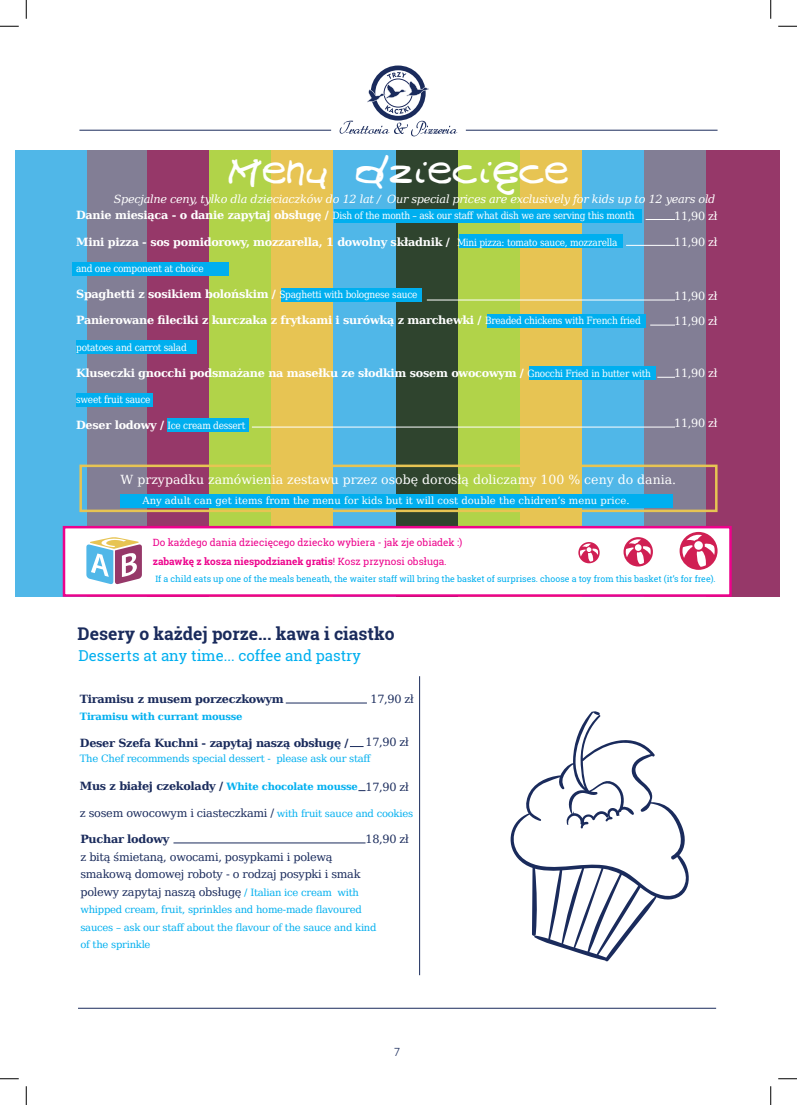
<style>
.page{position:relative;width:797px;height:1105px;background:#fff}
.page>*{position:absolute;margin:0;border:0;box-sizing:border-box;transform-origin:0 0}
.t1{font:37.5px "Trix";color:#fff}
.t2{font:700 17.5px "Roboto Slab";color:#1a2b5c}
.t3{font:15px "Roboto Slab";color:#00afef}
.t4{font:12.5px "DejaVu Serif";color:#fff}
.t5{font:700 11.25px "DejaVu Serif";letter-spacing:-.025em;color:#fff}
.t6{font:11.25px/17.5px "DejaVu Serif";letter-spacing:-.025em;color:#1a2b5c}
.t7{font:700 11.25px "DejaVu Serif";letter-spacing:-.025em;color:#1a2b5c}
.t8{font:italic 11.25px "DejaVu Serif";letter-spacing:-.025em;color:#fff}
.t9{font:11.25px "DejaVu Serif";letter-spacing:-.025em;color:#fff}
.t10{font:300 11.25px "News Gothic BT";color:#1a2b5c}
.t11{font:10px "DejaVu Serif Condensed";letter-spacing:-.025em;color:#fff}
.t12{font:10px/17.5px "DejaVu Serif";letter-spacing:-.025em;color:#00afef}
.t13{font:10px/18.8px "Roboto Slab";color:#ed028c}
.t14{font:10px "DejaVu Serif";color:#fff}
.t15{font:700 10px "DejaVu Serif";letter-spacing:-.025em;color:#00afef}
.t16{font:8.75px "Roboto Slab";color:#00afef}
.s1{font-family:"DejaVu Serif";font-weight:700;font-size:11.25px}
.s2{font-family:"DejaVu Serif Condensed";font-weight:400;font-size:10px}
.s3{font-weight:700}
.s4{font-size:10px;color:#00afef}
</style>
<div class="page">
<svg style="left:510px;top:711px;width:179px;height:251px"></svg>
<hr style="left:79px;top:130px;width:252px;height:1px;background:#1a2b5c">
<div style="left:370px;top:66px;width:55px;height:55px;border:5px solid #1a2b5c;border-radius:50%"></div>
<svg style="left:339px;top:121px;width:118px;height:15px"></svg>
<svg style="left:367px;top:72px;width:62px;height:42px"></svg>
<hr style="left:466px;top:130px;width:251px;height:1px;background:#1a2b5c">
<div style="left:86px;top:150px;width:62px;height:447px;background:#827e95"></div>
<div style="left:148px;top:150px;width:62px;height:447px;background:#963869"></div>
<div style="left:210px;top:150px;width:62px;height:447px;background:#b1d349"></div>
<div style="left:272px;top:150px;width:62px;height:447px;background:#e7c453"></div>
<div style="left:334px;top:150px;width:62px;height:447px;background:#50b7e8"></div>
<div style="left:396px;top:150px;width:62px;height:447px;background:#2f442e"></div>
<div style="left:458px;top:150px;width:62px;height:447px;background:#b1d349"></div>
<div style="left:520px;top:150px;width:62px;height:447px;background:#e7c453"></div>
<div style="left:582px;top:150px;width:62px;height:447px;background:#50b7e8"></div>
<div style="left:644px;top:150px;width:62px;height:447px;background:#827e95"></div>
<div style="left:706px;top:150px;width:73px;height:447px;background:#963869"></div>
<div style="left:16px;top:150px;width:71px;height:447px;background:#50b7e8"></div>
<div style="left:63px;top:526px;width:668px;height:71px;background:#fff;border:2px solid #ed028c"></div>
<svg style="left:86px;top:537px;width:56px;height:47px"></svg>
<svg style="left:679px;top:532px;width:38px;height:38px"></svg>
<svg style="left:623px;top:537px;width:30px;height:29px"></svg>
<svg style="left:578px;top:542px;width:21px;height:21px"></svg>
<div style="left:334px;top:209px;width:308px;height:13px;background:#00afef"></div>
<div style="left:72px;top:262px;width:157px;height:14px;background:#00afef"></div>
<div style="left:120px;top:494px;width:553px;height:13px;background:#00afef"></div>
<div style="left:167px;top:418px;width:81px;height:14px;background:#00afef"></div>
<div style="left:76px;top:393px;width:77px;height:13px;background:#00afef"></div>
<div style="left:529px;top:366px;width:126px;height:14px;background:#00afef"></div>
<div style="left:76px;top:340px;width:121px;height:14px;background:#00afef"></div>
<div style="left:487px;top:314px;width:158px;height:13px;background:#00afef"></div>
<div style="left:281px;top:288px;width:140px;height:14px;background:#00afef"></div>
<div style="left:459px;top:234px;width:164px;height:14px;background:#00afef"></div>
<hr style="left:645px;top:219px;width:30px;height:1px;background:#fff">
<hr style="left:626px;top:245px;width:49px;height:1px;background:#fff">
<hr style="left:427px;top:300px;width:248px;height:1px;background:#fff">
<div style="left:79px;top:465px;width:638px;height:47px;border:2px solid #e7c453"></div>
<svg style="left:650px;top:325px;width:25px;height:1px"></svg>
<svg style="left:657px;top:377px;width:18px;height:1px"></svg>
<hr style="left:252px;top:427px;width:423px;height:1px;background:#fff">
<hr style="left:173px;top:843px;width:192px;height:1px;background:#1a2b5c">
<hr style="left:286px;top:703px;width:81px;height:1px;background:#1a2b5c">
<svg style="left:350px;top:746px;width:13px;height:1px"></svg>
<hr style="left:78px;top:1008px;width:638px;height:1px;background:#1a2b5c">
<hr style="left:419px;top:676px;width:1px;height:299px;background:#1a2b5c">
<svg style="left:0;top:25px;width:19px;height:2px"></svg>
<svg style="left:778px;top:25px;width:19px;height:2px"></svg>
<svg style="left:0;top:1078px;width:19px;height:1px"></svg>
<svg style="left:778px;top:1078px;width:19px;height:1px"></svg>
<svg style="left:25px;top:0;width:2px;height:19px"></svg>
<svg style="left:25px;top:1086px;width:2px;height:19px"></svg>
<svg style="left:770px;top:0;width:1px;height:19px"></svg>
<svg style="left:770px;top:1086px;width:1px;height:19px"></svg>
<h1 class="t1" style="left:228px;top:148px;width:342px">Menu dziecięce</h1>
<p class="t8" style="left:114px;top:189px;width:603px">Specjalne ceny, tylko dla dzieciaczków do 12 lat / Our special prices are exclusively for kids up to 12 years old</p>
<p class="t11" style="left:76px;top:207px;width:560px"><span class="s1">Danie miesiąca - o danie zapytaj obsługę /</span> Dish of the month – ask our staff what dish we are serving this month</p>
<p class="t5" style="left:76px;top:232px;width:543px">Mini pizza - sos pomidorowy, mozzarella, 1 dowolny składnik / <span class="s2">Mini pizza: tomato sauce, mozzarella</span></p>
<p class="t11" style="left:76px;top:259px;width:129px">and one component at choice</p>
<p class="t5" style="left:76px;top:284px;width:343px">Spaghetti z sosikiem bolońskim / <span class="s2">Spaghetti with bolognese sauce</span></p>
<p class="t5" style="left:76px;top:310px;width:566px">Panierowane fileciki z kurczaka z frytkami i surówką z marchewki / <span class="s2">Breaded chickens with French fried</span></p>
<p class="t11" style="left:76px;top:338px;width:112px">potatoes and carrot salad</p>
<p class="t5" style="left:76px;top:363px;width:576px">Kluseczki gnocchi podsmażane na masełku ze słodkim sosem owocowym / <span class="s2">Gnocchi Fried in butter with</span></p>
<p class="t11" style="left:76px;top:391px;width:76px">sweet fruit sauce</p>
<p class="t11" style="left:76px;top:417px;width:171px"><span class="s1">Deser lodowy /</span> Ice cream dessert</p>
<p class="t9" style="left:674px;top:206px;width:45px">11,90 zł</p>
<p class="t9" style="left:674px;top:232px;width:45px">11,90 zł</p>
<p class="t9" style="left:674px;top:286px;width:45px">11,90 zł</p>
<p class="t9" style="left:674px;top:311px;width:45px">11,90 zł</p>
<p class="t9" style="left:674px;top:363px;width:45px">11,90 zł</p>
<p class="t9" style="left:674px;top:413px;width:45px">11,90 zł</p>
<p class="t4" style="left:120px;top:468px;width:557px">W przypadku zamówienia zestawu przez osobę dorosłą doliczamy 100 % ceny do dania.</p>
<p class="t14" style="left:142px;top:491px;width:488px">Any adult can get items from the menu for kids but it will cost double the chidren’s menu price.</p>
<p class="t13" style="left:153px;top:533px;width:311px">Do każdego dania dziecięcego dziecko wybiera - jak zje obiadek :) <span class="s3">zabawkę z kosza niespodzianek gratis</span>! Kosz przynosi obsługa.</p>
<p class="t16" style="left:155px;top:573px;width:561px">If a child eats up one of the meals beneath, the waiter staff will bring the basket of surprises. choose a toy from this basket (it’s for free).</p>
<h2 class="t2" style="left:78px;top:622px;width:318px">Desery o każdej porze... kawa i ciastko</h2>
<h3 class="t3" style="left:78px;top:646px;width:284px">Desserts at any time... coffee and pastry</h3>
<p class="t6" style="left:370px;top:689px;width:45px">17,90 zł</p>
<p class="t7" style="left:80px;top:689px;width:205px">Tiramisu z musem porzeczkowym</p>
<p class="t15" style="left:80px;top:708px;width:164px">Tiramisu with currant mousse</p>
<p class="t7" style="left:80px;top:733px;width:270px">Deser Szefa Kuchni - zapytaj naszą obsługę /</p>
<p class="t12" style="left:80px;top:748px;width:293px">The Chef recommends special dessert - please ask our staff</p>
<p class="t7" style="left:80px;top:776px;width:279px">Mus z białej czekolady / <span class="s4">White chocolate mousse</span></p>
<p class="t6" style="left:80px;top:803px;width:335px">z sosem owocowym i ciasteczkami / <span class="s4">with fruit sauce and cookies</span></p>
<p class="t7" style="left:80px;top:829px;width:90px">Puchar lodowy</p>
<p class="t6" style="left:80px;top:847px;width:281px">z bitą śmietaną, owocami, posypkami i polewą smakową domowej roboty - o rodzaj posypki i smak polewy zapytaj naszą obsługę <span class="s4">/ Italian ice cream with</span></p>
<p class="t12" style="left:80px;top:900px;width:297px">whipped cream, fruit, sprinkles and home-made flavoured sauces – ask our staff about the flavour of the sauce and kind of the sprinkle</p>
<p class="t6" style="left:365px;top:733px;width:45px">17,90 zł</p>
<p class="t6" style="left:365px;top:777px;width:45px">17,90 zł</p>
<p class="t6" style="left:365px;top:829px;width:45px">18,90 zł</p>
<p class="t10" style="left:394px;top:1046px;width:8px">7</p>
</div>
